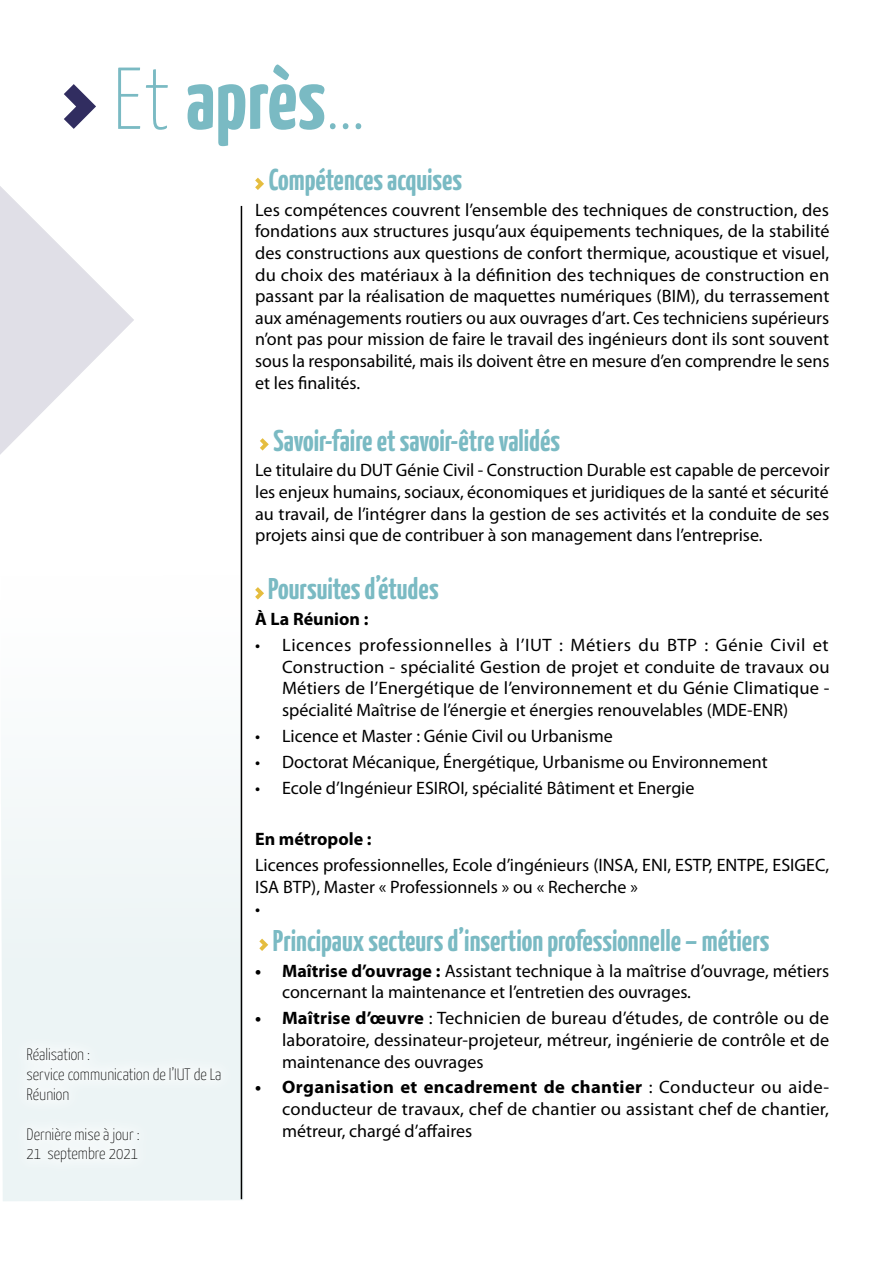
<style>
.page{position:relative;width:893px;height:1263px;background:#fff}
.page>*{position:absolute;margin:0;border:0;box-sizing:border-box;transform-origin:0 0}
.t1{font:700 87.6px "Yanone Kaffeesatz";color:#7abac3}
.t2{font:700 30px "Yanone Kaffeesatz";color:#7abac3}
.t3{font:18px/21.6px "Myriad Pro";color:#000;text-align:justify}
.t4{font:700 18px "Myriad Pro";color:#000}
.t5{font:100 16.5px/19.8px "Yanone Kaffeesatz";color:#000}
.s1{font-weight:100}
.s2{font-weight:700}
</style>
<div class="page">
<svg style="left:1px;top:575px;width:242px;height:626px;fill:#f3f8f9"></svg>
<svg style="left:255px;top:178px;width:9px;height:12px"></svg>
<svg style="left:260px;top:438px;width:9px;height:13px"></svg>
<svg style="left:255px;top:587px;width:9px;height:12px"></svg>
<svg style="left:259px;top:938px;width:9px;height:13px"></svg>
<hr style="left:241px;top:206px;width:1px;height:993px;background:#000">
<svg style="left:64px;top:84px;width:32px;height:45px"></svg>
<svg style="left:0;top:186px;width:134px;height:269px"></svg>
<div style="left:12px;top:1033px;width:224px;height:144px;background:#ecf4f5"></div>
<p class="t1" style="left:112px;top:45px;width:255px"><span class="s1">Et</span> après<span class="s1">…</span></p>
<p class="t5" style="left:27px;top:1044px;width:65px">Réalisation :</p>
<p class="t5" style="left:27px;top:1064px;width:196px">service communication de l’IUT de La<br>Réunion</p>
<p class="t5" style="left:27px;top:1123px;width:115px">Dernière mise à jour :</p>
<p class="t5" style="left:27px;top:1143px;width:113px">21 septembre 2021</p>
<p class="t2" style="left:269px;top:161px;width:195px">Compétences acquises</p>
<p class="t3" style="left:255px;top:199px;width:576px">Les compétences couvrent l’ensemble des techniques de construction, des fondations aux structures jusqu’aux équipements techniques, de la stabilité des constructions aux questions de confort thermique, acoustique et visuel, du choix des matériaux à la définition des techniques de construction en passant par la réalisation de maquettes numériques (BIM), du terrassement aux aménagements routiers ou aux ouvrages d’art. Ces techniciens supérieurs n’ont pas pour mission de faire le travail des ingénieurs dont ils sont souvent sous la responsabilité, mais ils doivent être en mesure d’en comprendre le sens et les finalités.</p>
<p class="t2" style="left:273px;top:422px;width:288px">Savoir-faire et savoir-être validés</p>
<p class="t3" style="left:255px;top:460px;width:576px">Le titulaire du DUT Génie Civil - Construction Durable est capable de percevoir les enjeux humains, sociaux, économiques et juridiques de la santé et sécurité au travail, de l’intégrer dans la gestion de ses activités et la conduite de ses projets ainsi que de contribuer à son management dans l’entreprise.</p>
<p class="t2" style="left:268px;top:571px;width:172px">Poursuites d’études</p>
<p class="t4" style="left:255px;top:609px;width:115px">À La Réunion :</p>
<p class="t3" style="left:282px;top:635px;width:549px;text-indent:-27px">• Licences professionnelles à l’IUT : Métiers du BTP : Génie Civil et Construction - spécialité Gestion de projet et conduite de travaux ou Métiers de l’Energétique de l’environnement et du Génie Climatique - spécialité Maîtrise de l’énergie et énergies renouvelables (MDE-ENR)</p>
<p class="t3" style="left:255px;top:725px;width:359px">• Licence et Master : Génie Civil ou Urbanisme</p>
<p class="t3" style="left:255px;top:751px;width:514px">• Doctorat Mécanique, Énergétique, Urbanisme ou Environnement</p>
<p class="t3" style="left:255px;top:777px;width:441px">• Ecole d’Ingénieur ESIROI, spécialité Bâtiment et Energie</p>
<p class="t4" style="left:255px;top:829px;width:118px">En métropole :</p>
<p class="t3" style="left:255px;top:855px;width:576px">Licences professionnelles, Ecole d’ingénieurs (INSA, ENI, ESTP, ENTPE, ESIGEC,<br>ISA BTP), Master « Professionnels » ou « Recherche »</p>
<p class="t3" style="left:255px;top:898px;width:7px">•</p>
<p class="t2" style="left:273px;top:922px;width:498px">Principaux secteurs d’insertion professionnelle – métiers</p>
<p class="t3" style="left:282px;top:960px;width:548px;text-indent:-27px"><span class="s2">• Maîtrise d’ouvrage :</span> Assistant technique à la maîtrise d’ouvrage, métiers concernant la maintenance et l’entretien des ouvrages.</p>
<p class="t3" style="left:282px;top:1008px;width:549px;text-indent:-27px"><span class="s2">• Maîtrise d’œuvre</span> : Technicien de bureau d’études, de contrôle ou de laboratoire, dessinateur-projeteur, métreur, ingénierie de contrôle et de maintenance des ouvrages</p>
<p class="t3" style="left:282px;top:1077px;width:549px;text-indent:-27px"><span class="s2">• Organisation et encadrement de chantier</span> : Conducteur ou aide&shy;conducteur de travaux, chef de chantier ou assistant chef de chantier, métreur, chargé d’affaires</p>
</div>
